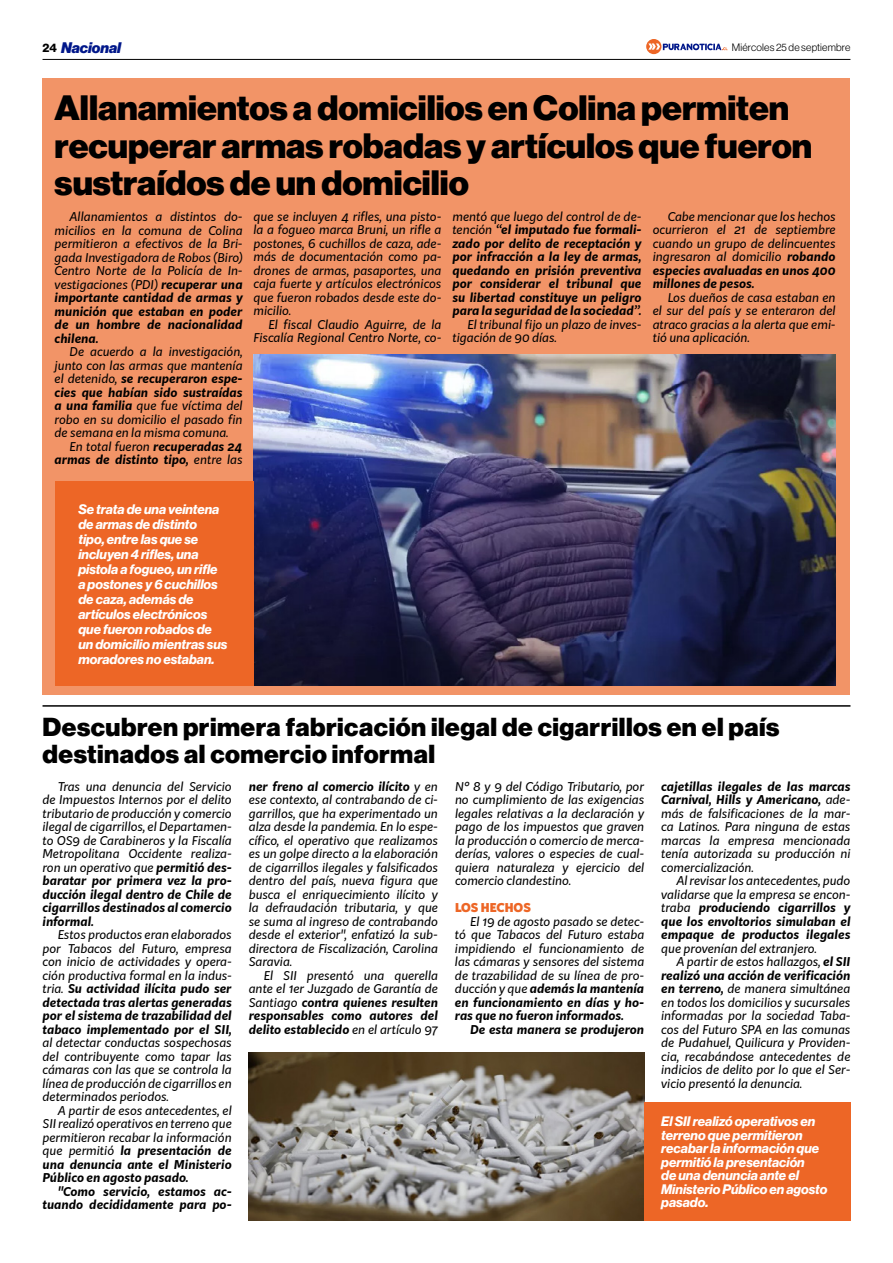
<style>
.page{position:relative;width:893px;height:1263px;background:#fff}
.page>*{position:absolute;margin:0;border:0;box-sizing:border-box;transform-origin:0 0}
.t1{font:34.5px/37.5px "N Haas Grotesk DS Pro 95 Blk";color:#000}
.t2{font:25.5px/27px "N Haas Grotesk DS Pro 95 Blk";letter-spacing:.02em;color:#000}
.t3{font:15px "N Haas Grotesk DS Pro 96 Blk It";color:#00178a}
.t4{font:13.5px/15px "N Haas Grotesk DS Pro 76 Bd It";color:#fff}
.t5{font:italic 12px/13.5px "Kit Sans";color:#000;text-align:justify}
.t6{font:italic 700 12px/13.5px "Kit Sans";color:#000;text-align:right}
.t7{font:900 12px "Kit Sans";color:#ed6626}
.t8{font:10.5px "N Haas Grotesk DS Pro 45 Lt";letter-spacing:.015em;color:#000}
.s1{font-family:"N Haas Grotesk DS Pro 75 Bd";font-size:12px;color:#000}
.s2{font-weight:700}
.s3{font-weight:400}
</style>
<div class="page">
<hr style="left:43px;top:59px;width:807px;height:1px;background:#000">
<hr style="left:43px;top:705px;width:807px;height:2px;background:#000">
<div style="left:43px;top:78px;width:807px;height:617px;background:#f29467"></div>
<img style="left:254px;top:354px;width:582px;height:332px">
<div style="left:55px;top:482px;width:199px;height:204px;background:#ed6626"></div>
<img style="left:249px;top:1052px;width:395px;height:168px">
<div style="left:644px;top:1102px;width:206px;height:118px;background:#ed6626"></div>
<svg style="left:646px;top:39px;width:82px;height:15px"></svg>
<p class="t3" style="left:43px;top:39px;width:80px"><span class="s1">24</span> Nacional</p>
<p class="t8" style="left:732px;top:41px;width:120px">Miércoles 25 de septiembre</p>
<h1 class="t1" style="left:55px;top:90px;width:759px">Allanamientos a domicilios en Colina permiten recuperar armas robadas y artículos que fueron sustraídos de un domicilio</h1>
<p class="t5" style="left:55px;top:210px;width:189px;text-indent:15px">Allanamientos a distintos do&shy;micilios en la comuna de Colina permitieron a efectivos de la Bri&shy;gada Investigadora de Robos (Biro)<br>Centro Norte de la Policía de In&shy;vestigaciones (PDI) <span class="s2">recuperar una importante cantidad de armas y munición que estaban en poder de un hombre de nacionalidad chilena.</span></p>
<p class="t5" style="left:55px;top:345px;width:189px;text-indent:15px">De acuerdo a la investigación, junto con las armas que mantenía el detenido, <span class="s2">se recuperaron espe&shy;cies que habían sido sustraídas a una familia</span> que fue víctima del robo en su domicilio el pasado fin de semana en la misma comuna.</p>
<p class="t6" style="left:55px;top:439px;width:189px"><span class="s3">En total fueron</span> recuperadas 24 armas de distinto tipo, <span class="s3">entre las</span></p>
<p class="t5" style="left:254px;top:209px;width:189px">que se incluyen 4 rifles, una pisto&shy;la a fogueo marca Bruni, un rifle a postones, 6 cuchillos de caza, ade&shy;más de documentación como pa&shy;drones de armas, pasaportes, una caja fuerte y artículos electrónicos que fueron robados desde este do&shy;micilio.</p>
<p class="t5" style="left:254px;top:317px;width:189px;text-align:right">El fiscal Claudio Aguirre, de la<br>Fiscalía Regional Centro Norte, co-</p>
<p class="t6" style="left:452px;top:209px;width:191px;text-align:justify"><span class="s3">mentó que luego del control de de&shy;tención</span> “el imputado fue formali&shy;zado por delito de receptación y por infracción a la ley de armas, quedando en prisión preventiva por considerar el tribunal que su libertad constituye un peligro para la seguridad de la sociedad”.</p>
<p class="t5" style="left:452px;top:317px;width:191px;text-indent:15px">El tribunal fijo un plazo de inves&shy;tigación de 90 días.</p>
<p class="t5" style="left:653px;top:209px;width:184px;text-indent:15px">Cabe mencionar que los hechos ocurrieron el 21 de septiembre cuando un grupo de delincuentes ingresaron al domicilio <span class="s2">robando especies avaluadas en unos 400 millones de pesos.</span></p>
<p class="t5" style="left:653px;top:290px;width:184px;text-indent:15px">Los dueños de casa estaban en el sur del país y se enteraron del atraco gracias a la alerta que emi&shy;tió una aplicación.</p>
<p class="t4" style="left:78px;top:502px;width:151px">Se trata de una veintena de armas de distinto<br>tipo, entre las que se incluyen 4 rifles, una pistola a fogueo, un rifle a postones y 6 cuchillos de caza, además de artículos electrónicos que fueron robados de un domicilio mientras sus moradores no estaban.</p>
<h2 class="t2" style="left:43px;top:713px;width:739px">Descubren primera fabricación ilegal de cigarrillos en el país destinados al comercio informal</h2>
<p class="t5" style="left:455px;top:779px;width:191px">N° 8 y 9 del Código Tributario, por no cumplimiento de las exigencias legales relativas a la declaración y pago de los impuestos que graven la producción o comercio de merca&shy;derías, valores o especies de cual&shy;quiera naturaleza y ejercicio del comercio clandestino.</p>
<p class="t7" style="left:455px;top:897px;width:77px">LOS HECHOS</p>
<p class="t5" style="left:455px;top:914px;width:191px;text-indent:15px">El 19 de agosto pasado se detec&shy;tó que Tabacos del Futuro estaba impidiendo el funcionamiento de las cámaras y sensores del sistema de trazabilidad de su línea de pro&shy;ducción y que <span class="s2">además la mantenía en funcionamiento en días y ho&shy;ras que no fueron informados.</span></p>
<p class="t6" style="left:470px;top:1021px;width:176px">De esta manera se produjeron</p>
<p class="t5" style="left:249px;top:779px;width:191px"><span class="s2">ner freno al comercio ilícito</span> y en ese contexto, al contrabando de ci&shy;garrillos, que ha experimentado un alza desde la pandemia. En lo espe&shy;cífico, el operativo que realizamos es un golpe directo a la elaboración de cigarrillos ilegales y falsificados dentro del país, nueva figura que busca el enriquecimiento ilícito y la defraudación tributaria, y que se suma al ingreso de contrabando desde el exterior", enfatizó la sub&shy;directora de Fiscalización, Carolina Saravia.</p>
<p class="t5" style="left:249px;top:968px;width:191px;text-indent:15px">El SII presentó una querella ante el 1er Juzgado de Garantía de Santiago <span class="s2">contra quienes resulten responsables como autores del delito establecido</span> en el artículo 97</p>
<p class="t5" style="left:661px;top:779px;width:191px"><span class="s2">cajetillas ilegales de las marcas Carnival, Hills y Americano,</span> ade&shy;más de falsificaciones de la mar&shy;ca Latinos. Para ninguna de estas marcas la empresa mencionada tenía autorizada su producción ni comercialización.</p>
<p class="t6" style="left:661px;top:873px;width:191px;text-align:justify;text-indent:15px"><span class="s3">Al revisar los antecedentes, pudo validarse que la empresa se encon&shy;traba</span> produciendo cigarrillos y que los envoltorios simulaban el empaque de productos ilegales</p>
<p class="t5" style="left:661px;top:941px;width:157px">que provenían del extranjero.</p>
<p class="t5" style="left:676px;top:954px;width:176px">A partir de estos hallazgos, <span class="s2">el SII</span></p>
<p class="t6" style="left:661px;top:967px;width:191px">realizó una acción de verificación</p>
<p class="t5" style="left:661px;top:981px;width:191px"><span class="s2">en terreno,</span> de manera simultánea</p>
<p class="t5" style="left:661px;top:995px;width:191px">en todos los domicilios y sucursales</p>
<p class="t5" style="left:661px;top:1008px;width:191px">informadas por la sociedad Taba-</p>
<p class="t5" style="left:661px;top:1022px;width:191px">cos del Futuro SPA en las comunas</p>
<p class="t5" style="left:661px;top:1035px;width:191px">de Pudahuel, Quilicura y Providen-</p>
<p class="t5" style="left:661px;top:1049px;width:191px">cia, recabándose antecedentes de</p>
<p class="t5" style="left:661px;top:1062px;width:191px">indicios de delito por lo que el Ser-</p>
<p class="t5" style="left:661px;top:1076px;width:143px">vicio presentó la denuncia.</p>
<p class="t5" style="left:43px;top:779px;width:191px;text-indent:15px">Tras una denuncia del Servicio de Impuestos Internos por el delito tributario de producción y comercio ilegal de cigarrillos, el Departamen&shy;to OS9 de Carabineros y la Fiscalía Metropolitana Occidente realiza&shy;ron un operativo que <span class="s2">permitió des&shy;baratar por primera vez la pro&shy;ducción ilegal dentro de Chile de cigarrillos destinados al comercio informal.</span></p>
<p class="t5" style="left:43px;top:927px;width:191px;text-indent:15px">Estos productos eran elaborados por Tabacos del Futuro, empresa con inicio de actividades y opera&shy;ción productiva formal en la indus&shy;tria. <span class="s2">Su actividad ilícita pudo ser detectada tras alertas generadas por el sistema de trazabilidad del tabaco implementado por el SII,</span></p>
<p class="t5" style="left:43px;top:1035px;width:191px">al detectar conductas sospechosas del contribuyente como tapar las cámaras con las que se controla la línea de producción de cigarrillos en determinados periodos.</p>
<p class="t5" style="left:43px;top:1103px;width:191px;text-indent:15px">A partir de esos antecedentes, el SII realizó operativos en terreno que permitieron recabar la información que permitió <span class="s2">la presentación de una denuncia ante el Ministerio Público en agosto pasado.</span></p>
<p class="t6" style="left:43px;top:1183px;width:191px">"Como servicio, estamos ac&shy;tuando decididamente para po-</p>
<p class="t4" style="left:661px;top:1115px;width:168px;line-height:13.5px">El SII realizó operativos en terreno que permitieron recabar la información que permitió la presentación<br>de una denuncia ante el<br>Ministerio Público en agosto pasado.</p>
</div>
